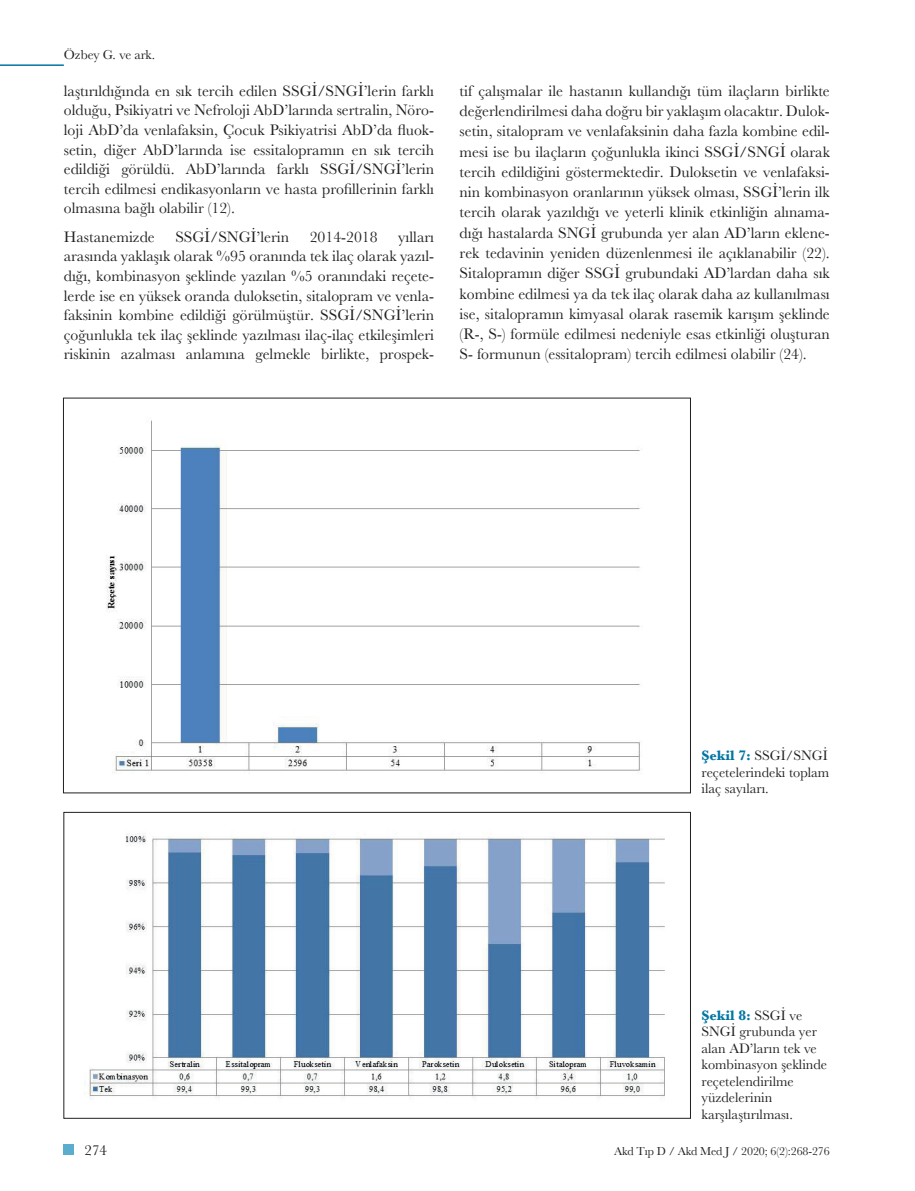
<style>
.page{position:relative;width:915px;height:1191px;background:#fff}
.page>*{position:absolute;margin:0;border:0;box-sizing:border-box;transform-origin:0 0}
.t1{font:15.75px/20.2px "Baskerville";color:#231f20;text-align:justify}
.t2{font:15px "Baskerville";color:#231f20}
.t3{font:14.25px/16.5px "Baskerville";color:#231f20}
.t4{font:13.5px "Baskerville";color:#231f20}
.t5{font:12px "Baskerville";letter-spacing:-.01em;color:#231f20}
.s1{font-weight:700;color:#0076a3}
</style>
<div class="page">
<div style="left:64px;top:1144px;width:10px;height:10px;background:#5aadcd"></div>
<hr style="left:0;top:64px;width:64px;height:2px;background:#0076a3">
<img style="left:84px;top:833px;width:581px;height:267px">
<img style="left:106px;top:420px;width:536px;height:354px">
<p class="t4" style="left:64px;top:46px;width:93px">Özbey G. ve ark.</p>
<p class="t1" style="left:64px;top:81px;width:371px;line-height:19.6px">laştırıldığında en sık tercih edilen SSGİ/SNGİ’lerin farklı olduğu, Psikiyatri ve Nefroloji AbD’larında sertralin, Nöro&shy;loji AbD’da venlafaksin, Çocuk Psikiyatrisi AbD’da fluok&shy;setin, diğer AbD’larında ise essitalopramın en sık tercih edildiği görüldü. AbD’larında farklı SSGİ/SNGİ’lerin tercih edilmesi endikasyonların ve hasta profillerinin farklı olmasına bağlı olabilir (12).</p>
<p class="t1" style="left:64px;top:227px;width:92px">Hastanemizde</p>
<p class="t1" style="left:175px;top:227px;width:115px">SSGİ/SNGİ’lerin</p>
<p class="t1" style="left:309px;top:227px;width:69px">2014-2018</p>
<p class="t1" style="left:64px;top:227px;width:371px;line-height:19.6px;text-indent:334px">yılları arasında yaklaşık olarak %95 oranında tek ilaç olarak yazıl&shy;dığı, kombinasyon şeklinde yazılan %5 oranındaki reçete&shy;lerde ise en yüksek oranda duloksetin, sitalopram ve venla&shy;faksinin kombine edildiği görülmüştür. SSGİ/SNGİ’lerin çoğunlukla tek ilaç şeklinde yazılması ilaç-ilaç etkileşimleri riskinin azalması anlamına gelmekle birlikte, prospek-</p>
<p class="t1" style="left:459px;top:81px;width:371px">tif çalışmalar ile hastanın kullandığı tüm ilaçların birlikte değerlendirilmesi daha doğru bir yaklaşım olacaktır. Dulok&shy;setin, sitalopram ve venlafaksinin daha fazla kombine edil&shy;mesi ise bu ilaçların çoğunlukla ikinci SSGİ/SNGİ olarak tercih edildiğini göstermektedir. Duloksetin ve venlafaksi&shy;nin kombinasyon oranlarının yüksek olması, SSGİ’lerin ilk tercih olarak yazıldığı ve yeterli klinik etkinliğin alınama&shy;dığı hastalarda SNGİ grubunda yer alan AD’ların eklene&shy;rek tedavinin yeniden düzenlenmesi ile açıklanabilir (22).<br>Sitalopramın diğer SSGİ grubundaki AD’lardan daha sık kombine edilmesi ya da tek ilaç olarak daha az kullanılması ise, sitalopramın kimyasal olarak rasemik karışım şeklinde (R-, S-) formüle edilmesi nedeniyle esas etkinliği oluşturan S- formunun (essitalopram) tercih edilmesi olabilir (24).</p>
<p class="t2" style="left:84px;top:1140px;width:24px">274</p>
<p class="t3" style="left:701px;top:747px;width:129px;text-align:justify"><span class="s1">Şekil 7:</span> SSGİ/SNGİ reçetelerindeki toplam ilaç sayıları.</p>
<p class="t3" style="left:701px;top:1007px;width:127px"><span class="s1">Şekil 8:</span> SSGİ ve<br>SNGİ grubunda yer alan AD’ların tek ve kombinasyon şeklinde reçetelendirilme yüzdelerinin karşılaştırılması.</p>
<p class="t5" style="left:614px;top:1143px;width:217px">Akd Tıp D / Akd Med J / 2020; 6(2):268-276</p>
</div>
